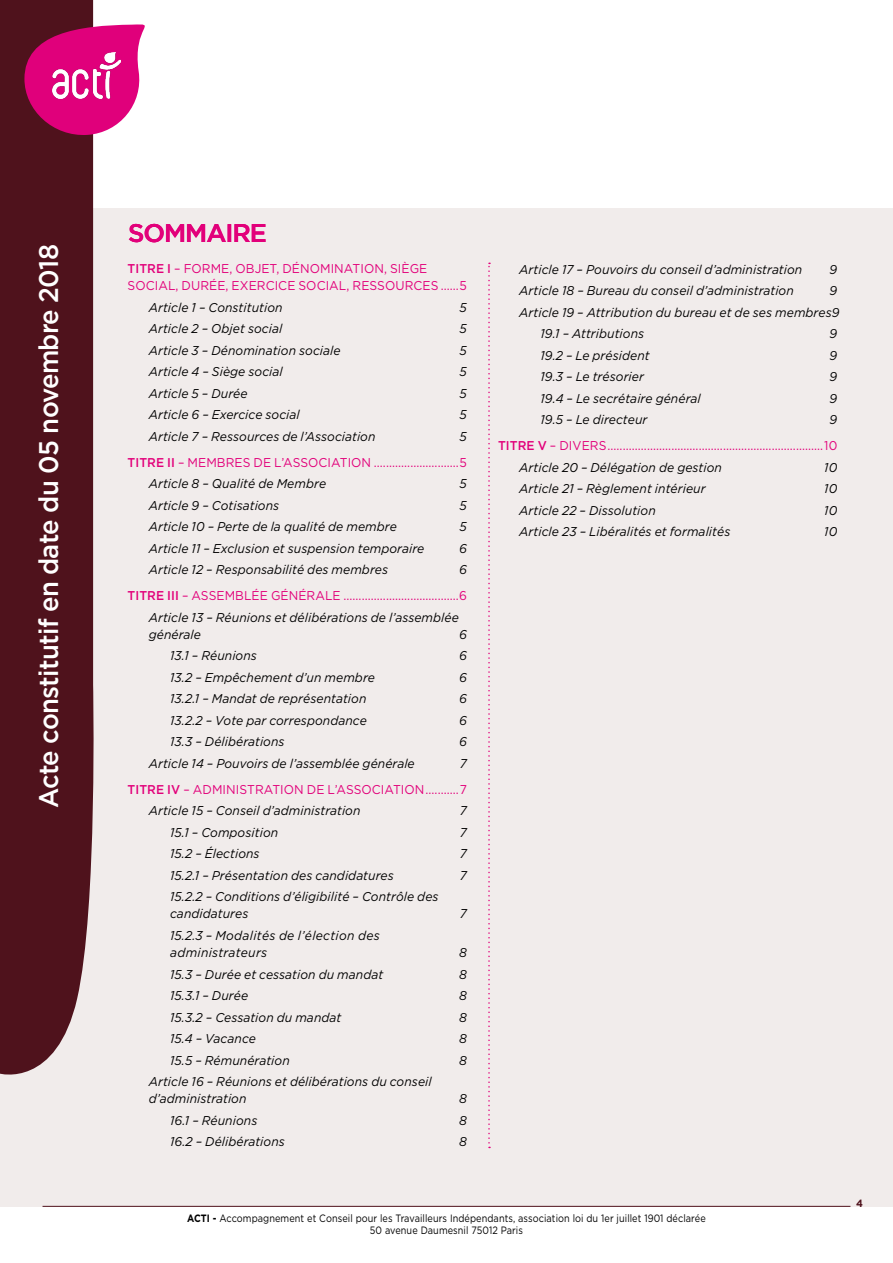
<style>
.page{position:relative;width:893px;height:1263px;background:#fff}
.page>*{position:absolute;margin:0;border:0;box-sizing:border-box;transform-origin:0 0}
.t1{font:500 27px "Gotham";letter-spacing:-.025em;color:#fff;scale:.95 1}
.t2{font:500 25.5px "Gotham";letter-spacing:-.04em;color:#e2007a}
.t3{font:italic 12.75px/17.2px "Gotham";letter-spacing:.005em;color:#000;scale:.95 1}
.t4{font:12.75px/25.8px "Gotham";letter-spacing:.005em;color:#e2007a;text-align:right;scale:.95 1}
.t5{font:italic 12.75px/17.2px "Gotham";letter-spacing:.025em;color:#000;scale:.95 1}
.t6{font:10.65px/12px "Gotham";letter-spacing:.01em;color:#000;text-align:center;scale:.86 1}
.t7{font:700 10.5px "Gotham";color:#4f121c;scale:.95 1}
.s1{font-weight:500}
.s2{font-style:italic;color:#000}
.s3{font-weight:700}
</style>
<div class="page">
<div style="left:0;top:208px;width:893px;height:998px;background:#f1eceb"></div>
<hr style="left:43px;top:1206px;width:807px;height:1px;background:#4f121c">
<svg style="left:488px;top:263px;width:2px;height:885px"></svg>
<div style="left:0;top:0;width:94px;height:1075px;background:#4f121c"></div>
<svg style="left:24px;top:24px;width:121px;height:113px;background:#ca267c"></svg>
<img style="left:53px;top:53px;width:68px;height:45px">
<h1 class="t1" style="left:33px;top:808px;width:595px;rotate:-90deg">Acte constitutif en date du 05 novembre 2018</h1>
<h2 class="t2" style="left:128px;top:219px;width:140px">SOMMAIRE</h2>
<p class="t4" style="left:128px;top:260px;width:359px;line-height:17.2px;text-align:left"><span class="s1">TITRE I</span> – FORME, OBJET, DÉNOMINATION, SIÈGE<br>SOCIAL, DURÉE, EXERCICE SOCIAL, RESSOURCES ......5</p>
<p class="t3" style="left:149px;top:299px;width:142px">Article 1 – Constitution</p>
<p class="t3" style="left:460px;top:299px;width:9px">5</p>
<p class="t3" style="left:149px;top:320px;width:142px">Article 2 – Objet social</p>
<p class="t3" style="left:460px;top:320px;width:9px">5</p>
<p class="t3" style="left:149px;top:342px;width:203px">Article 3 – Dénomination sociale</p>
<p class="t3" style="left:460px;top:342px;width:9px">5</p>
<p class="t3" style="left:149px;top:363px;width:142px">Article 4 – Siège social</p>
<p class="t3" style="left:460px;top:363px;width:9px">5</p>
<p class="t3" style="left:149px;top:385px;width:106px">Article 5 – Durée</p>
<p class="t3" style="left:460px;top:385px;width:9px">5</p>
<p class="t3" style="left:149px;top:406px;width:160px">Article 6 – Exercice social</p>
<p class="t3" style="left:460px;top:406px;width:9px">5</p>
<p class="t3" style="left:149px;top:428px;width:240px">Article 7 – Ressources de l’Association</p>
<p class="t4" style="left:128px;top:423px;width:359px"><span class="s2">5<br></span><span class="s1">TITRE II</span> – MEMBRES DE L’ASSOCIATION ............................5</p>
<p class="t3" style="left:149px;top:475px;width:188px">Article 8 – Qualité de Membre</p>
<p class="t3" style="left:460px;top:475px;width:9px">5</p>
<p class="t3" style="left:149px;top:497px;width:139px">Article 9 – Cotisations</p>
<p class="t3" style="left:460px;top:497px;width:9px">5</p>
<p class="t3" style="left:149px;top:518px;width:263px">Article 10 – Perte de la qualité de membre</p>
<p class="t3" style="left:460px;top:518px;width:9px">5</p>
<p class="t3" style="left:149px;top:540px;width:292px">Article 11 – Exclusion et suspension temporaire</p>
<p class="t3" style="left:459px;top:540px;width:10px">6</p>
<p class="t3" style="left:149px;top:561px;width:253px">Article 12 – Responsabilité des membres</p>
<p class="t4" style="left:128px;top:556px;width:359px"><span class="s2">6<br></span><span class="s1">TITRE III</span> – ASSEMBLÉE GÉNÉRALE ......................................6</p>
<p class="t3" style="left:149px;top:608px;width:328px">Article 13 – Réunions et délibérations de l’assemblée générale</p>
<p class="t3" style="left:459px;top:626px;width:10px">6</p>
<p class="t3" style="left:170px;top:647px;width:93px">13.1 – Réunions</p>
<p class="t3" style="left:459px;top:647px;width:10px">6</p>
<p class="t3" style="left:170px;top:669px;width:217px">13.2 – Empêchement d’un membre</p>
<p class="t3" style="left:459px;top:669px;width:10px">6</p>
<p class="t3" style="left:170px;top:690px;width:208px">13.2.1 – Mandat de représentation</p>
<p class="t3" style="left:459px;top:690px;width:10px">6</p>
<p class="t3" style="left:170px;top:712px;width:209px">13.2.2 – Vote par correspondance</p>
<p class="t3" style="left:459px;top:712px;width:10px">6</p>
<p class="t3" style="left:170px;top:733px;width:122px">13.3 – Délibérations</p>
<p class="t3" style="left:459px;top:733px;width:10px">6</p>
<p class="t3" style="left:149px;top:755px;width:281px">Article 14 – Pouvoirs de l’assemblée générale</p>
<p class="t4" style="left:128px;top:750px;width:359px"><span class="s2">7<br></span><span class="s1">TITRE IV</span> – ADMINISTRATION DE L’ASSOCIATION...........7</p>
<p class="t3" style="left:149px;top:802px;width:224px">Article 15 – Conseil d’administration</p>
<p class="t3" style="left:460px;top:802px;width:9px">7</p>
<p class="t3" style="left:170px;top:823px;width:115px">15.1 – Composition</p>
<p class="t3" style="left:460px;top:823px;width:9px">7</p>
<p class="t3" style="left:170px;top:845px;width:96px">15.2 – Élections</p>
<p class="t3" style="left:460px;top:845px;width:9px">7</p>
<p class="t3" style="left:170px;top:866px;width:237px">15.2.1 – Présentation des candidatures</p>
<p class="t3" style="left:460px;top:866px;width:9px">7</p>
<p class="t3" style="left:170px;top:888px;width:284px">15.2.2 – Conditions d’éligibilité – Contrôle des candidatures</p>
<p class="t3" style="left:460px;top:905px;width:9px">7</p>
<p class="t5" style="left:170px;top:927px;width:222px">15.2.3 – Modalités de l’élection des administrateurs</p>
<p class="t3" style="left:459px;top:944px;width:10px">8</p>
<p class="t3" style="left:170px;top:965px;width:226px">15.3 – Durée et cessation du mandat</p>
<p class="t3" style="left:459px;top:965px;width:10px">8</p>
<p class="t3" style="left:170px;top:987px;width:84px">15.3.1 – Durée</p>
<p class="t3" style="left:459px;top:987px;width:10px">8</p>
<p class="t3" style="left:170px;top:1008px;width:182px">15.3.2 – Cessation du mandat</p>
<p class="t3" style="left:459px;top:1008px;width:10px">8</p>
<p class="t3" style="left:170px;top:1030px;width:92px">15.4 – Vacance</p>
<p class="t3" style="left:459px;top:1030px;width:10px">8</p>
<p class="t3" style="left:170px;top:1051px;width:127px">15.5 – Rémunération</p>
<p class="t3" style="left:459px;top:1051px;width:10px">8</p>
<p class="t3" style="left:149px;top:1073px;width:299px">Article 16 – Réunions et délibérations du conseil d’administration</p>
<p class="t3" style="left:459px;top:1090px;width:10px">8</p>
<p class="t3" style="left:170px;top:1111px;width:93px">16.1 – Réunions</p>
<p class="t3" style="left:459px;top:1111px;width:10px">8</p>
<p class="t3" style="left:170px;top:1133px;width:122px">16.2 – Délibérations</p>
<p class="t3" style="left:459px;top:1133px;width:10px">8</p>
<p class="t3" style="left:519px;top:261px;width:299px">Article 17 – Pouvoirs du conseil d’administration</p>
<p class="t3" style="left:830px;top:261px;width:10px">9</p>
<p class="t3" style="left:519px;top:282px;width:290px">Article 18 – Bureau du conseil d’administration</p>
<p class="t3" style="left:830px;top:282px;width:10px">9</p>
<p class="t3" style="left:519px;top:304px;width:339px">Article 19 – Attribution du bureau et de ses membres9</p>
<p class="t3" style="left:540px;top:325px;width:111px">19.1 – Attributions</p>
<p class="t3" style="left:830px;top:325px;width:10px">9</p>
<p class="t3" style="left:540px;top:347px;width:116px">19.2 – Le président</p>
<p class="t3" style="left:830px;top:347px;width:10px">9</p>
<p class="t3" style="left:540px;top:368px;width:110px">19.3 – Le trésorier</p>
<p class="t3" style="left:830px;top:368px;width:10px">9</p>
<p class="t3" style="left:540px;top:390px;width:170px">19.4 – Le secrétaire général</p>
<p class="t3" style="left:830px;top:390px;width:10px">9</p>
<p class="t3" style="left:540px;top:411px;width:114px">19.5 – Le directeur</p>
<p class="t4" style="left:498px;top:407px;width:359px"><span class="s2">9<br></span><span class="s1">TITRE V</span> – DIVERS.......................................................................10</p>
<p class="t3" style="left:519px;top:459px;width:215px">Article 20 – Délégation de gestion</p>
<p class="t3" style="left:824px;top:459px;width:15px">10</p>
<p class="t3" style="left:519px;top:480px;width:198px">Article 21 – Règlement intérieur</p>
<p class="t3" style="left:824px;top:480px;width:15px">10</p>
<p class="t3" style="left:519px;top:502px;width:145px">Article 22 – Dissolution</p>
<p class="t3" style="left:824px;top:502px;width:15px">10</p>
<p class="t3" style="left:519px;top:523px;width:224px">Article 23 – Libéralités et formalités</p>
<p class="t3" style="left:824px;top:523px;width:15px">10</p>
<p class="t6" style="left:187px;top:1212px;width:604px"><span class="s3">ACTI -</span> Accompagnement et Conseil pour les Travailleurs Indépendants, association loi du 1er juillet 1901 déclarée<br>50 avenue Daumesnil 75012 Paris</p>
<p class="t7" style="left:856px;top:1197px;width:9px">4</p>
</div>
